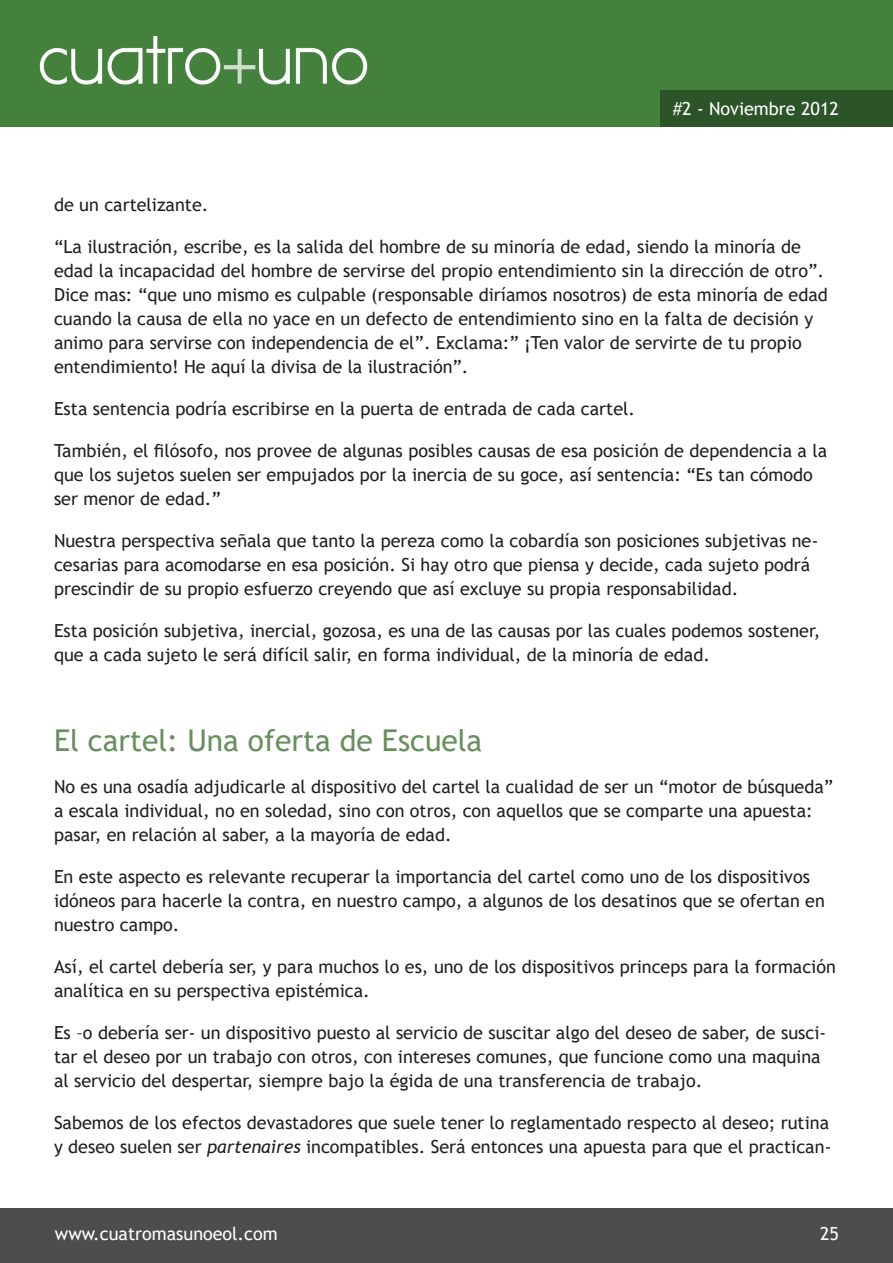
<style>
.page{position:relative;width:893px;height:1263px;background:#fff}
.page>*{position:absolute;margin:0;border:0;box-sizing:border-box;transform-origin:0 0}
.H2_Subtitulo{font:30px "Trebuchet MS";color:#67905e}
.t1{font:18px/24px "Trebuchet MS";color:#231f20}
.t2{font:18px "Trebuchet MS";color:#fff}
.s1{font-style:italic}
</style>
<div class="page">
<div style="left:0;top:0;width:893px;height:126px;background:#43813c"></div>
<img style="left:39px;top:36px;width:329px;height:49px">
<div style="left:661px;top:90px;width:232px;height:36px;background:#2c5428"></div>
<div style="left:0;top:1209px;width:893px;height:54px;background:#4d4d4d"></div>
<p class="t2" style="left:673px;top:97px;width:168px">#2 - Noviembre 2012</p>
<p class="t1" style="left:54px;top:193px;width:156px">de un cartelizante.</p>
<p class="t1" style="left:54px;top:235px;width:775px">“La ilustración, escribe, es la salida del hombre de su minoría de edad, siendo la minoría de edad la incapacidad del hombre de servirse del propio entendimiento sin la dirección de otro”.<br>Dice mas: “que uno mismo es culpable (responsable diríamos nosotros) de esta minoría de edad cuando la causa de ella no yace en un defecto de entendimiento sino en la falta de decisión y animo para servirse con independencia de el”. Exclama:” ¡Ten valor de servirte de tu propio entendimiento! He aquí la divisa de la ilustración”.</p>
<p class="t1" style="left:54px;top:397px;width:583px">Esta sentencia podría escribirse en la puerta de entrada de cada cartel.</p>
<p class="t1" style="left:54px;top:439px;width:775px">También, el filósofo, nos provee de algunas posibles causas de esa posición de dependencia a la que los sujetos suelen ser empujados por la inercia de su goce, así sentencia: “Es tan cómodo ser menor de edad.”</p>
<p class="t1" style="left:54px;top:529px;width:766px">Nuestra perspectiva señala que tanto la pereza como la cobardía son posiciones subjetivas ne&shy;cesarias para acomodarse en esa posición. Si hay otro que piensa y decide, cada sujeto podrá prescindir de su propio esfuerzo creyendo que así excluye su propia responsabilidad.</p>
<p class="t1" style="left:54px;top:619px;width:768px">Esta posición subjetiva, inercial, gozosa, es una de las causas por las cuales podemos sostener, que a cada sujeto le será difícil salir, en forma individual, de la minoría de edad.</p>
<p class="H2_Subtitulo" style="left:54px;top:722px;width:430px">El cartel: Una oferta de Escuela</p>
<p class="t1" style="left:54px;top:775px;width:781px">No es una osadía adjudicarle al dispositivo del cartel la cualidad de ser un “motor de búsqueda” a escala individual, no en soledad, sino con otros, con aquellos que se comparte una apuesta: pasar, en relación al saber, a la mayoría de edad.</p>
<p class="t1" style="left:54px;top:865px;width:772px">En este aspecto es relevante recuperar la importancia del cartel como uno de los dispositivos idóneos para hacerle la contra, en nuestro campo, a algunos de los desatinos que se ofertan en nuestro campo.</p>
<p class="t1" style="left:54px;top:955px;width:783px">Así, el cartel debería ser, y para muchos lo es, uno de los dispositivos princeps para la formación analítica en su perspectiva epistémica.</p>
<p class="t1" style="left:54px;top:1021px;width:774px">Es –o debería ser- un dispositivo puesto al servicio de suscitar algo del deseo de saber, de susci&shy;tar el deseo por un trabajo con otros, con intereses comunes, que funcione como una maquina al servicio del despertar, siempre bajo la égida de una transferencia de trabajo.</p>
<p class="t1" style="left:54px;top:1111px;width:779px">Sabemos de los efectos devastadores que suele tener lo reglamentado respecto al deseo; rutina y deseo suelen ser <span class="s1">partenaires</span> incompatibles. Será entonces una apuesta para que el practican-</p>
<p class="t2" style="left:55px;top:1222px;width:224px">www.cuatromasunoeol.com</p>
<p class="t2" style="left:820px;top:1222px;width:20px">25</p>
</div>
